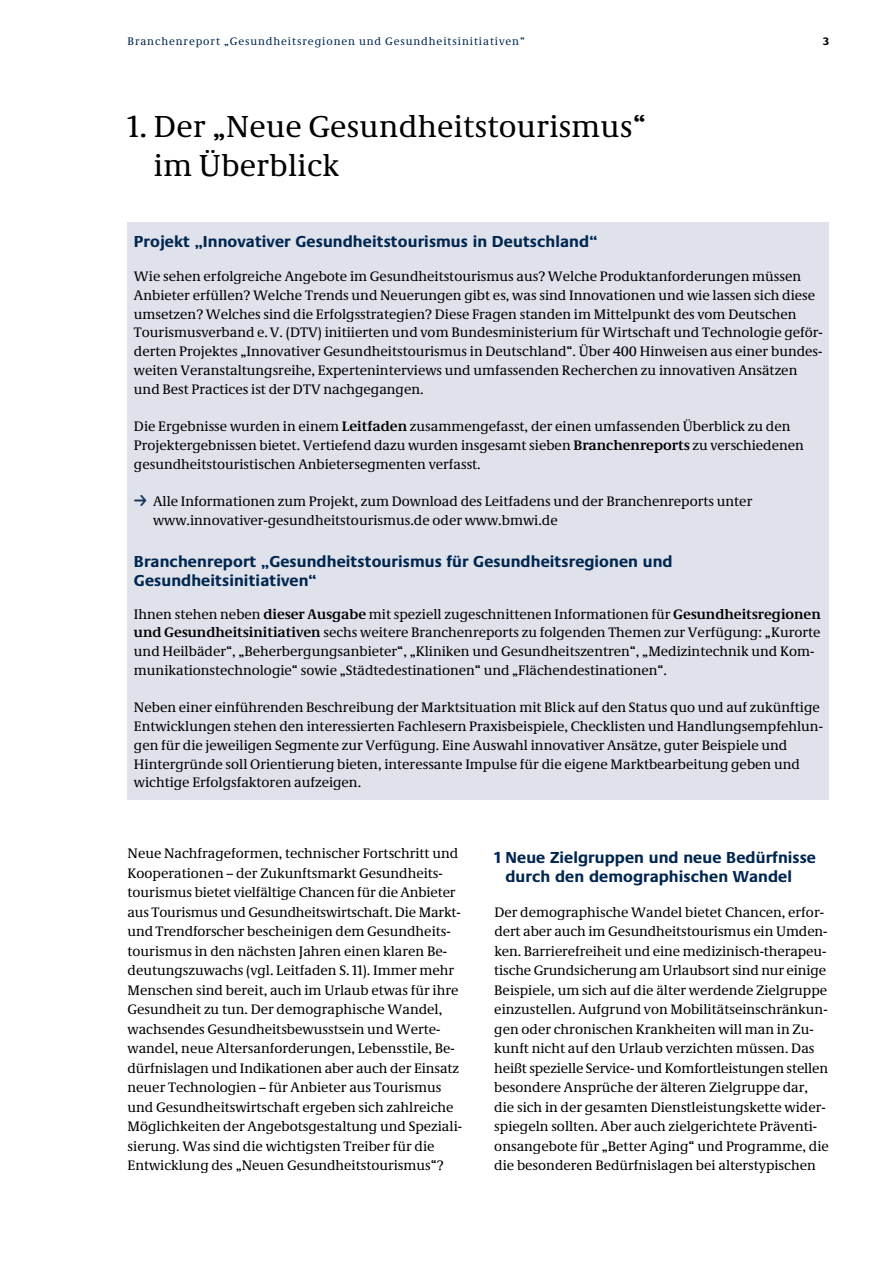
<style>
.page{position:relative;width:893px;height:1263px;background:#fff}
.page>*{position:absolute;margin:0;border:0;box-sizing:border-box;transform-origin:0 0}
.t1{font:31.5px/39px "Neue Demos";letter-spacing:.01em;color:#000}
.t2{font:700 16.5px/19.5px "Neue Praxis";letter-spacing:.005em;color:#002750}
.t3{font:14.25px/19.5px "Neue Demos";color:#000}
.t4{font:11.25px "Neue Demos";letter-spacing:.08em;color:#002750}
.t5{font:700 11.25px "Neue Praxis";color:#000}
.s1{font-weight:700}
</style>
<div class="page">
<div style="left:128px;top:222px;width:701px;height:578px;background:#dfe1eb"></div>
<p class="t4" style="left:128px;top:34px;width:399px">Branchenreport „Gesundheitsregionen und Gesundheitsinitiativen“</p>
<p class="t5" style="left:823px;top:34px;width:8px">3</p>
<h1 class="t1" style="left:154px;top:106px;width:494px;text-indent:-26px">1. Der „Neue Gesundheitstourismus“ im Überblick</h1>
<p class="t2" style="left:134px;top:232px;width:465px">Projekt „Innovativer Gesundheitstourismus in Deutschland“</p>
<p class="t3" style="left:134px;top:267px;width:690px;line-height:18.8px">Wie sehen erfolgreiche Angebote im Gesundheitstourismus aus? Welche Produktanforderungen müssen Anbieter erfüllen? Welche Trends und Neuerungen gibt es, was sind Innovationen und wie lassen sich diese umsetzen? Welches sind die Erfolgsstrategien? Diese Fragen standen im Mittelpunkt des vom Deutschen Tourismusverband e.V. (DTV) initiierten und vom Bundesministerium für Wirtschaft und Technologie geför&shy;derten Projektes „Innovativer Gesundheitstourismus in Deutschland“. Über 400 Hinweisen aus einer bundes&shy;weiten Veranstaltungsreihe, Experteninterviews und umfassenden Recherchen zu innovativen Ansätzen und Best Practices ist der DTV nachgegangen.</p>
<p class="t3" style="left:134px;top:417px;width:671px;line-height:18.8px">Die Ergebnisse wurden in einem <span class="s1">Leitfaden</span> zusammengefasst, der einen umfassenden Überblick zu den<br>Projektergebnissen bietet. Vertiefend dazu wurden insgesamt sieben <span class="s1">Branchenreports</span> zu verschiedenen gesundheitstouristischen Anbietersegmenten verfasst.</p>
<p class="t3" style="left:153px;top:492px;width:601px;line-height:18.8px;text-indent:-19px"><sup>ƒ</sup> Alle Informationen zum Projekt, zum Download des Leitfadens und der Branchenreports unter www.innovativer-gesundheitstourismus.de oder www.bmwi.de</p>
<p class="t2" style="left:134px;top:552px;width:540px;line-height:18.8px">Branchenreport „Gesundheitstourismus für Gesundheitsregionen und<br>Gesundheitsinitiativen“</p>
<p class="t3" style="left:134px;top:604px;width:688px;line-height:18.8px">Ihnen stehen neben <span class="s1">dieser Ausgabe</span> mit speziell zugeschnittenen Informationen für <span class="s1">Gesundheitsregionen und Gesundheitsinitiativen</span> sechs weitere Branchenreports zu folgenden Themen zur Verfügung: „Kurorte und Heilbäder“, „Beherbergungsanbieter“, „Kliniken und Gesundheitszentren“, „Medizintechnik und Kom&shy;munikationstechnologie“ sowie „Städtedestinationen“ und „Flächendestinationen“.</p>
<p class="t3" style="left:134px;top:698px;width:690px;line-height:18.8px">Neben einer einführenden Beschreibung der Marktsituation mit Blick auf den Status quo und auf zukünftige Entwicklungen stehen den interessierten Fachlesern Praxisbeispiele, Checklisten und Handlungsempfehlun&shy;gen für die jeweiligen Segmente zur Verfügung. Eine Auswahl innovativer Ansätze, guter Beispiele und Hintergründe soll Orientierung bieten, interessante Impulse für die eigene Marktbearbeitung geben und wichtige Erfolgsfaktoren aufzeigen.</p>
<p class="t3" style="left:128px;top:843px;width:336px">Neue Nachfrageformen, technischer Fortschritt und Kooperationen – der Zukunftsmarkt Gesundheits&shy;tourismus bietet vielfältige Chancen für die Anbieter aus Tourismus und Gesundheitswirtschaft. Die Markt&shy;und Trendforscher bescheinigen dem Gesundheits&shy;tourismus in den nächsten Jahren einen klaren Be&shy;deutungszuwachs (vgl. Leitfaden S. 11). Immer mehr Menschen sind bereit, auch im Urlaub etwas für ihre Gesundheit zu tun. Der demographische Wandel, wachsendes Gesundheitsbewusstsein und Werte&shy;wandel, neue Altersanforderungen, Lebensstile, Be&shy;dürfnislagen und Indikationen aber auch der Einsatz neuer Technologien – für Anbieter aus Tourismus und Gesundheitswirtschaft ergeben sich zahlreiche Möglichkeiten der Angebotsgestaltung und Speziali&shy;sierung. Was sind die wichtigsten Treiber für die Entwicklung des „Neuen Gesundheitstourismus“?</p>
<p class="t2" style="left:505px;top:847px;width:312px;text-indent:-11px">1 Neue Zielgruppen und neue Bedürfnisse durch den demographischen Wandel</p>
<p class="t3" style="left:494px;top:902px;width:336px">Der demographische Wandel bietet Chancen, erfor&shy;dert aber auch im Gesundheitstourismus ein Umden&shy;ken. Barrierefreiheit und eine medizinisch-therapeu&shy;tische Grundsicherung am Urlaubsort sind nur einige Beispiele, um sich auf die älter werdende Zielgruppe einzustellen. Aufgrund von Mobilitätseinschränkun&shy;gen oder chronischen Krankheiten will man in Zu&shy;kunft nicht auf den Urlaub verzichten müssen. Das heißt spezielle Service- und Komfortleistungen stellen besondere Ansprüche der älteren Zielgruppe dar, die sich in der gesamten Dienstleistungskette wider&shy;spiegeln sollten. Aber auch zielgerichtete Präventi&shy;onsangebote für „Better Aging“ und Programme, die die besonderen Bedürfnislagen bei alterstypischen</p>
</div>
